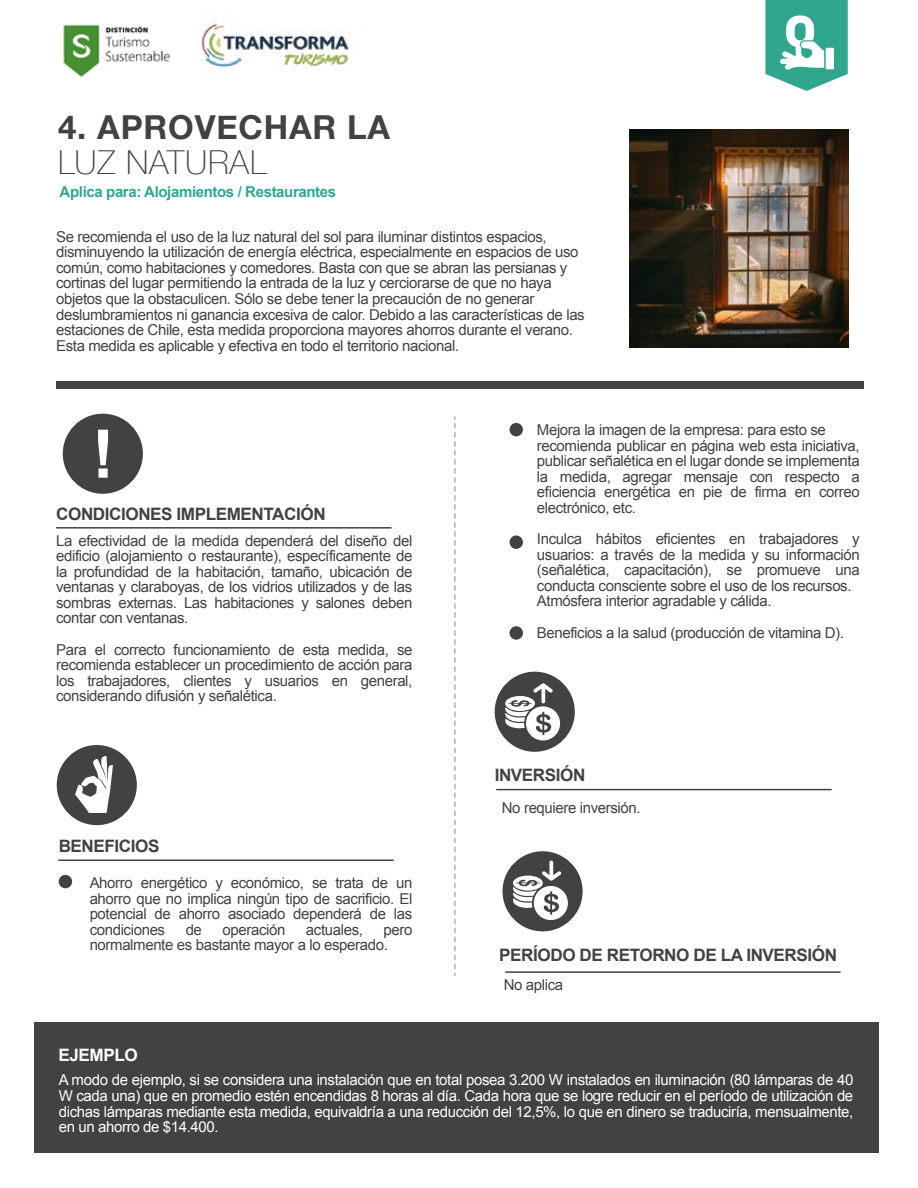
<style>
.page{position:relative;width:918px;height:1188px;background:#fff}
.page>*{position:absolute;margin:0;border:0;box-sizing:border-box;transform-origin:0 0}
.t1{font:700 67.05px "Arial";color:#fff}
.t2{font:700 33px "Helvetica Neue";letter-spacing:.025em;color:#434141}
.t3{font:100 33px "Helvetica Neue";letter-spacing:.025em;color:#434141}
.t4{font:700 17.1px "Arial";letter-spacing:-.025em;color:#434141}
.t5{font:700 17.1px "Arial";letter-spacing:-.025em;color:#fff}
.t6{font:15px/15.6px "Arial";letter-spacing:-.025em;color:#434141}
.t7{font:15px/15.6px "Arial";letter-spacing:-.025em;color:#fff;text-align:justify}
.t8{font:700 15px "Arial";letter-spacing:-.025em;color:#30a78c}
</style>
<div class="page">
<div style="left:34px;top:1023px;width:845px;height:130px;background:#434141"></div>
<svg style="left:454px;top:417px;width:2px;height:559px"></svg>
<img style="left:630px;top:130px;width:219px;height:217px">
<div style="left:56px;top:381px;width:808px;height:7px;background:#434141"></div>
<div style="left:59px;top:875px;width:13px;height:13px;background:#434141;border-radius:50%"></div>
<div style="left:510px;top:423px;width:13px;height:13px;background:#434141;border-radius:50%"></div>
<div style="left:510px;top:535px;width:13px;height:14px;background:#434141;border-radius:50%"></div>
<div style="left:510px;top:626px;width:13px;height:14px;background:#434141;border-radius:50%"></div>
<hr style="left:56px;top:527px;width:336px;height:2px;background:#434141">
<hr style="left:496px;top:789px;width:336px;height:1px;background:#434141">
<hr style="left:505px;top:971px;width:336px;height:2px;background:#434141">
<hr style="left:58px;top:860px;width:336px;height:1px;background:#434141">
<div style="left:495px;top:672px;width:80px;height:80px;background:#434141;border-radius:50%"></div>
<div style="left:63px;top:414px;width:80px;height:80px;background:#434141;border-radius:50%"></div>
<div style="left:57px;top:745px;width:80px;height:80px;background:#434141;border-radius:50%"></div>
<div style="left:503px;top:851px;width:80px;height:80px;background:#434141;border-radius:50%"></div>
<div style="left:526px;top:706px;width:34px;height:34px;background:#fff;border-radius:50%"></div>
<svg style="left:503px;top:683px;width:50px;height:52px"></svg>
<div style="left:534px;top:886px;width:34px;height:34px;background:#fff;border-radius:50%"></div>
<svg style="left:511px;top:861px;width:50px;height:54px"></svg>
<svg style="left:75px;top:756px;width:38px;height:57px"></svg>
<img style="left:63px;top:24px;width:108px;height:53px">
<img style="left:201px;top:23px;width:148px;height:45px">
<svg style="left:765px;top:0;width:83px;height:91px"></svg>
<h2 class="t2" style="left:58px;top:98px;width:334px">4. APROVECHAR LA</h2>
<h2 class="t3" style="left:58px;top:137px;width:210px">LUZ NATURAL</h2>
<p class="t8" style="left:60px;top:182px;width:278px">Aplica para: Alojamientos / Restaurantes</p>
<p class="t6" style="left:56px;top:229px;width:530px">Se recomienda el uso de la luz natural del sol para iluminar distintos espacios, disminuyendo la utilización de energía eléctrica, especialmente en espacios de uso común, como habitaciones y comedores. Basta con que se abran las persianas y cortinas del lugar permitiendo la entrada de la luz y cerciorarse de que no haya objetos que la obstaculicen. Sólo se debe tener la precaución de no generar deslumbramientos ni ganancia excesiva de calor. Debido a las características de las estaciones de Chile, esta medida proporciona mayores ahorros durante el verano.<br>Esta medida es aplicable y efectiva en todo el territorio nacional.</p>
<h1 class="t1" style="left:92px;top:409px;width:24px">!</h1>
<p class="t4" style="left:56px;top:503px;width:271px">CONDICIONES IMPLEMENTACIÓN</p>
<p class="t6" style="left:56px;top:533px;width:358px;text-align:justify">La efectividad de la medida dependerá del diseño del edificio (alojamiento o restaurante), específicamente de la profundidad de la habitación, tamaño, ubicación de ventanas y claraboyas, de los vidrios utilizados y de las sombras externas. Las habitaciones y salones deben contar con ventanas.</p>
<p class="t6" style="left:56px;top:642px;width:358px;text-align:justify">Para el correcto funcionamiento de esta medida, se recomienda establecer un procedimiento de acción para los trabajadores, clientes y usuarios en general, considerando difusión y señalética.</p>
<p class="t4" style="left:59px;top:834px;width:102px">BENEFICIOS</p>
<p class="t6" style="left:90px;top:875px;width:324px;text-align:justify">Ahorro energético y económico, se trata de un ahorro que no implica ningún tipo de sacrificio. El potencial de ahorro asociado dependerá de las condiciones</p>
<p class="t6" style="left:186px;top:922px;width:18px">de</p>
<p class="t6" style="left:223px;top:922px;width:64px">operación</p>
<p class="t6" style="left:306px;top:922px;width:59px">actuales,</p>
<p class="t6" style="left:90px;top:922px;width:324px;text-indent:294px">pero normalmente es bastante mayor a lo esperado.</p>
<p class="t5" style="left:58px;top:1043px;width:81px">EJEMPLO</p>
<p class="t6" style="left:537px;top:422px;width:324px">Mejora la imagen de la empresa: para esto se recomienda publicar en página web esta iniciativa, publicar señalética en el lugar donde se implementa la medida, agregar mensaje con respecto a eficiencia energética en pie de firma en correo electrónico, etc.</p>
<p class="t6" style="left:537px;top:531px;width:324px">Inculca hábitos eficientes en trabajadores y usuarios: a través de la medida y su información (señalética, capacitación), se promueve una conducta consciente sobre el uso de los recursos.<br>Atmósfera interior agradable y cálida.</p>
<p class="t6" style="left:537px;top:625px;width:309px">Beneficios a la salud (producción de vitamina D).</p>
<p class="t4" style="left:495px;top:763px;width:92px">INVERSIÓN</p>
<p class="t6" style="left:502px;top:800px;width:140px">No requiere inversión.</p>
<p class="t4" style="left:499px;top:944px;width:339px">PERÍODO DE RETORNO DE LA INVERSIÓN</p>
<p class="t6" style="left:504px;top:977px;width:61px">No aplica</p>
<p class="t7" style="left:59px;top:1072px;width:796px">A modo de ejemplo, si se considera una instalación que en total posea 3.200 W instalados en iluminación (80 lámparas de 40<br>W cada una) que en promedio estén encendidas 8 horas al día. Cada hora que se logre reducir en el período de utilización de dichas lámparas mediante esta medida, equivaldría a una reducción del 12,5%, lo que en dinero se traduciría, mensualmente, en un ahorro de $14.400.</p>
</div>
